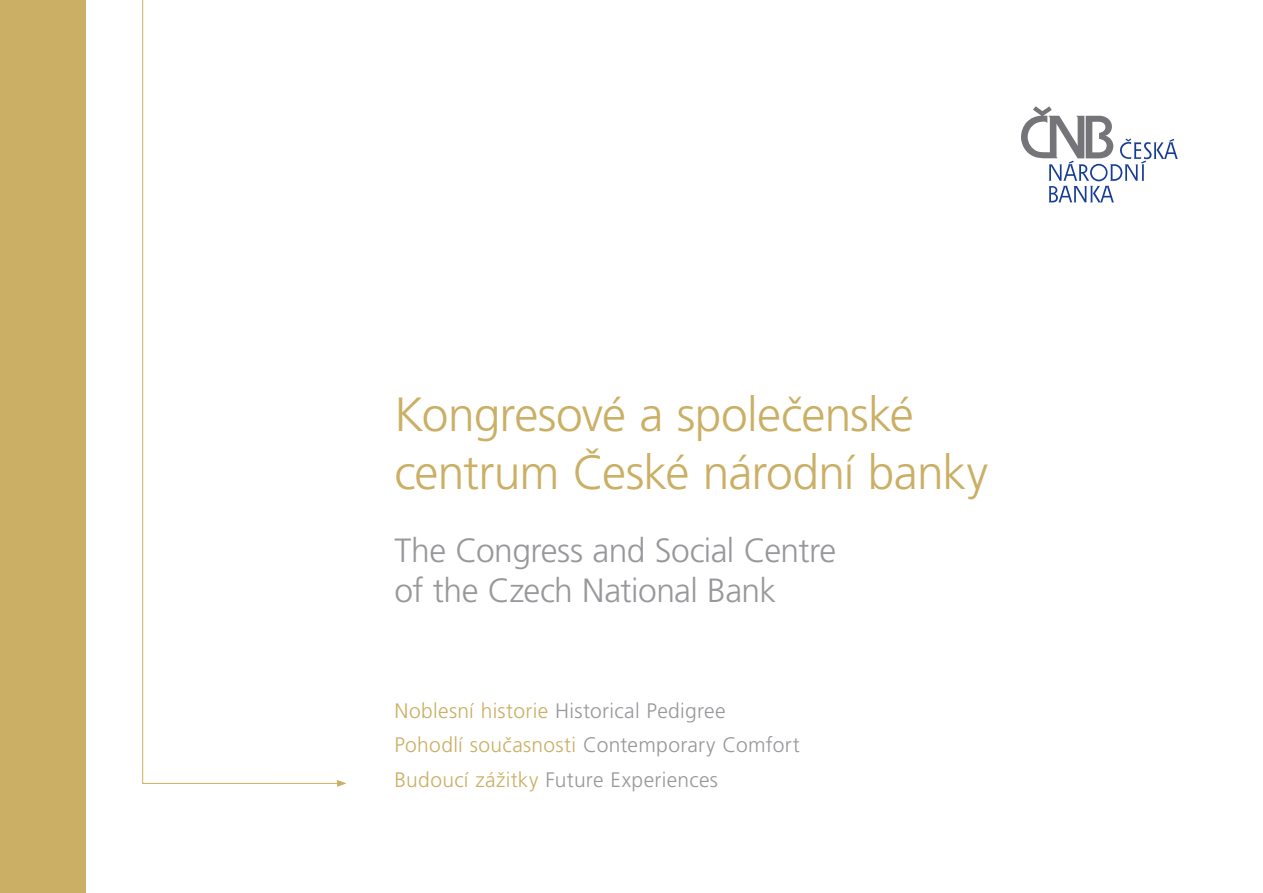
<style>
.page{position:relative;width:1263px;height:893px;background:#fff}
.page>*{position:absolute;margin:0;border:0;box-sizing:border-box;transform-origin:0 0}
.t1{font:300 48px/57.6px "Frutiger CE";letter-spacing:-.02em;color:#caaf64}
.t2{font:300 33.6px/40.3px "Frutiger CE";letter-spacing:-.02em;color:#98989c}
.t3{font:300 21px/34.5px "Frutiger CE";letter-spacing:.015em;color:#98989c}
.s1{color:#caaf64}
</style>
<div class="page">
<div style="left:0;top:0;width:85px;height:893px;background:#caaf64"></div>
<svg style="left:1021px;top:106px;width:157px;height:96px"></svg>
<svg style="left:142px;top:0;width:195px;height:784px"></svg>
<svg style="left:337px;top:780px;width:10px;height:7px"></svg>
<h1 class="t1" style="left:394px;top:385px;width:595px">Kongresové a společenské centrum České národní banky</h1>
<h2 class="t2" style="left:394px;top:530px;width:443px">The Congress and Social Centre of the Czech National Bank</h2>
<p class="t3" style="left:394px;top:693px;width:407px"><span class="s1">Noblesní historie</span> Historical Pedigree<br><span class="s1">Pohodlí současnosti</span> Contemporary Comfort<br><span class="s1">Budoucí zážitky</span> Future Experiences</p>
</div>
